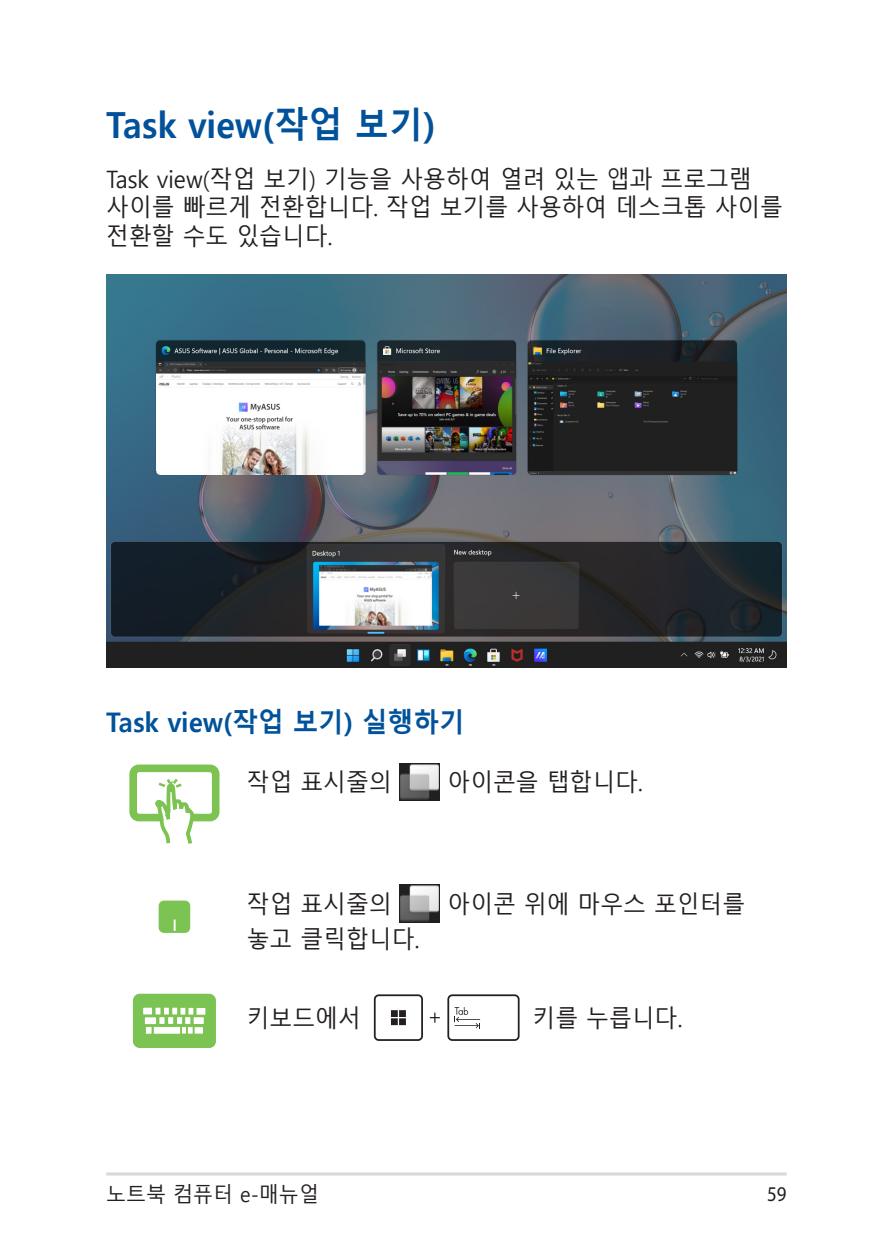
<style>
.page{position:relative;width:893px;height:1259px;background:#fff}
.page>*{position:absolute;margin:0;border:0;box-sizing:border-box;transform-origin:0 0}
.t1{font:700 36px "Malgun Gothic";color:#01529a;scale:.95 1}
.t2{font:700 27px "Malgun Gothic";color:#01529a;scale:.95 1}
.t3{font:24px/28.8px "Malgun Gothic";color:#231f20;scale:.95 1}
.t4{font:21px "Malgun Gothic";color:#231f20;scale:.95 1}
.t5{font:21px "Myriad Pro";color:#231f20;scale:.9 1}
</style>
<div class="page">
<hr style="left:106px;top:1172px;width:681px;height:3px;background:#d8d8d8">
<img style="left:106px;top:275px;width:681px;height:392px">
<div style="left:129px;top:764px;width:90px;height:57px;border:8px solid #7cc352;border-radius:6px"></div>
<svg style="left:152px;top:764px;width:44px;height:80px"></svg>
<img style="left:400px;top:763px;width:39px;height:37px">
<div style="left:159px;top:900px;width:31px;height:33px;background:#7bc352;border-radius:5px"></div>
<svg style="left:174px;top:919px;width:2px;height:11px"></svg>
<img style="left:400px;top:885px;width:39px;height:37px">
<div style="left:134px;top:995px;width:81px;height:51px;background:#7bc352;border-radius:6px"></div>
<div style="left:133px;top:993px;width:83px;height:55px;border:2px solid #7bc352;border-radius:6px"></div>
<div style="left:197px;top:1008px;width:8px;height:6px;background:#fff"></div>
<div style="left:145px;top:1017px;width:11px;height:7px;background:#fff"></div>
<div style="left:194px;top:1017px;width:10px;height:7px;background:#fff"></div>
<svg style="left:146px;top:1007px;width:47px;height:26px"></svg>
<div style="left:195px;top:1027px;width:8px;height:6px;background:#fff"></div>
<div style="left:143px;top:1007px;width:9px;height:7px;background:#fff"></div>
<div style="left:447px;top:994px;width:73px;height:47px;border:2px solid #231f20;border-radius:4px"></div>
<svg style="left:430px;top:1012px;width:10px;height:10px"></svg>
<div style="left:374px;top:994px;width:49px;height:47px;border:2px solid #231f20;border-radius:4px"></div>
<div style="left:391px;top:1018px;width:7px;height:7px;background:#231f20"></div>
<div style="left:399px;top:1010px;width:7px;height:7px;background:#231f20"></div>
<div style="left:391px;top:1010px;width:7px;height:7px;background:#231f20"></div>
<div style="left:399px;top:1018px;width:7px;height:7px;background:#231f20"></div>
<svg style="left:455px;top:1007px;width:26px;height:21px"></svg>
<h1 class="t1" style="left:106px;top:104px;width:348px">Task view(작업 보기)</h1>
<p class="t3" style="left:106px;top:165px;width:714px">Task view(작업 보기) 기능을 사용하여 열려 있는 앱과 프로그램 사이를 빠르게 전환합니다. 작업 보기를 사용하여 데스크톱 사이를 전환할 수도 있습니다.</p>
<p class="t2" style="left:106px;top:706px;width:379px">Task view(작업 보기) 실행하기</p>
<p class="t3" style="left:247px;top:768px;width:154px">작업 표시줄의</p>
<p class="t3" style="left:447px;top:768px;width:207px">아이콘을 탭합니다.</p>
<p class="t3" style="left:247px;top:890px;width:154px">작업 표시줄의</p>
<p class="t3" style="left:447px;top:890px;width:315px">아이콘 위에 마우스 포인터를</p>
<p class="t3" style="left:247px;top:925px;width:183px">놓고 클릭합니다.</p>
<p class="t3" style="left:247px;top:1004px;width:121px">키보드에서</p>
<p class="t3" style="left:533px;top:1004px;width:159px">키를 누릅니다.</p>
<p class="t4" style="left:106px;top:1182px;width:225px">노트북 컴퓨터 e-매뉴얼</p>
<p class="t5" style="left:767px;top:1180px;width:23px">59</p>
</div>
